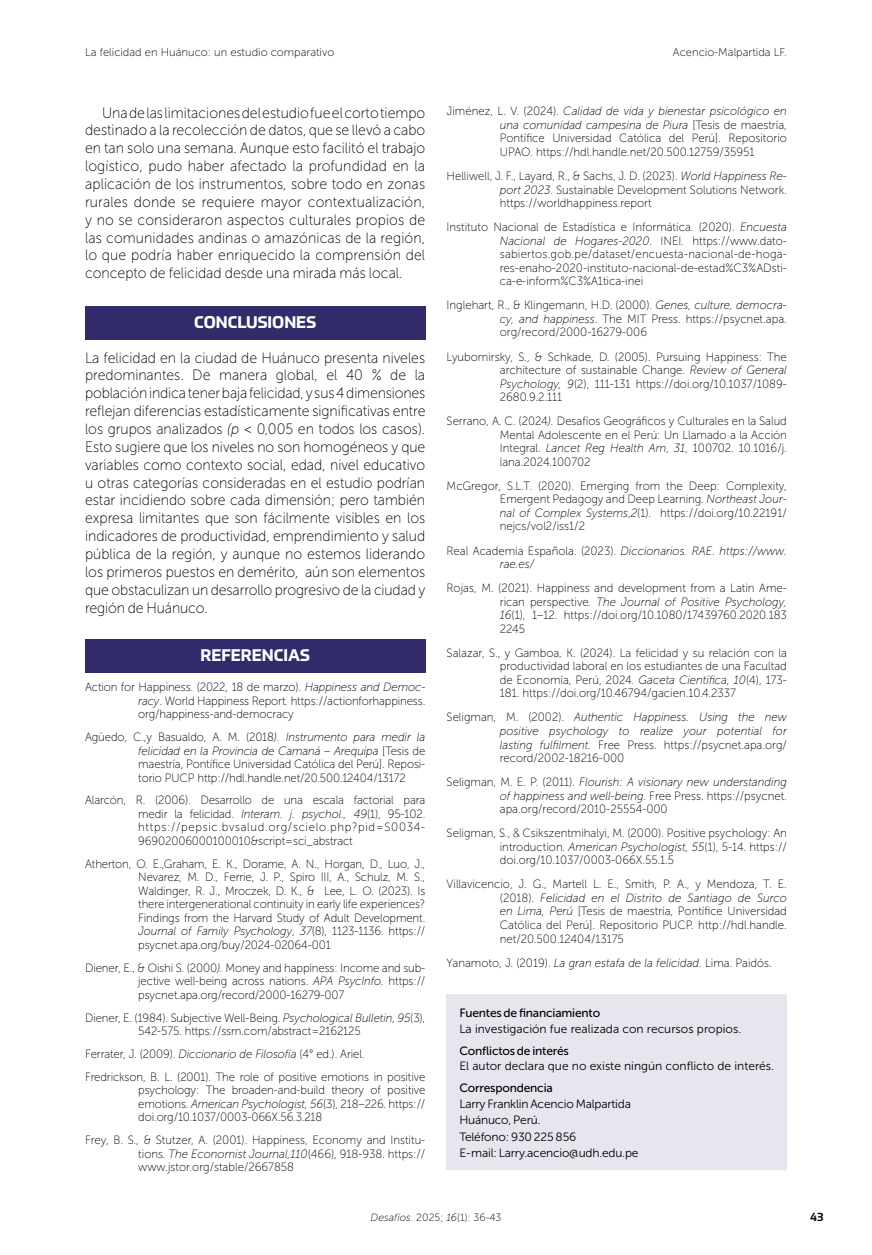
<style>
.page{position:relative;width:872px;height:1255px;background:#fff}
.page>*{position:absolute;margin:0;border:0;box-sizing:border-box;transform-origin:0 0}
.t1{font:700 16.5px "Prometo";color:#fff}
.t2{font:15px/17.9px "Museo Sans 100";letter-spacing:-.005em;color:#000;text-align:justify;scale:.94 1}
.t3{font:12px/13.5px "Museo Sans 100";color:#000;text-align:justify;scale:.95 1}
.t4{font:italic 12px/13.5px "Museo Sans 100";color:#000;scale:.95 1}
.t5{font:12px/16px "Museo Sans 300";letter-spacing:-.005em;color:#000}
.t6{font:12px "Museo Sans 500";letter-spacing:-.015em;color:#000}
.t7{font:500 12px "Prometo";color:#000}
.t8{font:11.25px "Museo Sans 100";color:#000}
.t9{font:10.5px "Museo Sans 100";color:#000}
.s1{font-style:italic}
.s2{font-style:normal}
.s3{font-family:"Helvetica Neue";font-weight:100}
</style>
<div class="page">
<div style="left:85px;top:306px;width:340px;height:33px;background:#312b6b"></div>
<div style="left:85px;top:638px;width:340px;height:34px;background:#312b6b"></div>
<div style="left:446px;top:994px;width:341px;height:175px;background:#e9e5ef"></div>
<p class="t8" style="left:85px;top:46px;width:251px">La felicidad en Huánuco: un estudio comparativo</p>
<p class="t8" style="left:673px;top:46px;width:115px">Acencio-Malpartida LF.</p>
<p class="t2" style="left:85px;top:104px;width:363px;text-indent:17px">Una de las limitaciones del estudio fue el corto tiempo destinado a la recolección de datos, que se llevó a cabo en tan solo una semana. Aunque esto facilitó el trabajo logístico, pudo haber afectado la profundidad en la aplicación de los instrumentos, sobre todo en zonas rurales donde se requiere mayor contextualización, y no se consideraron aspectos culturales propios de las comunidades andinas o amazónicas de la región, lo que podría haber enriquecido la comprensión del concepto de felicidad desde una mirada más local.</p>
<h1 class="t1" style="left:194px;top:311px;width:123px">CONCLUSIONES</h1>
<p class="t2" style="left:85px;top:349px;width:364px">La felicidad en la ciudad de Huánuco presenta niveles predominantes. De manera global, el 40 % de la población indica tener baja felicidad, y sus 4 dimensiones reflejan diferencias estadísticamente significativas entre los grupos analizados <span class="s1">(p</span> &lt; 0,005 en todos los casos).<br>Esto sugiere que los niveles no son homogéneos y que variables como contexto social, edad, nivel educativo u otras categorías consideradas en el estudio podrían estar incidiendo sobre cada dimensión; pero también expresa limitantes que son fácilmente visibles en los indicadores de productividad, emprendimiento y salud pública de la región, y aunque no estemos liderando los primeros puestos en demérito, aún son elementos que obstaculizan un desarrollo progresivo de la ciudad y región de Huánuco.</p>
<h1 class="t1" style="left:200px;top:644px;width:111px">REFERENCIAS</h1>
<p class="t3" style="left:138px;top:680px;width:304px;text-indent:-53px">Action for Happiness. (2022, 18 de marzo). <span class="s1">Happiness and Democ&shy;racy</span>. World Happiness Report<span class="s1">.</span> https://actionforhappiness. org/happiness-and-democracy</p>
<p class="t3" style="left:138px;top:730px;width:304px;text-indent:-53px">Agüedo, C.,y Basualdo, A. M. (2018<span class="s1">). Instrumento para medir la felicidad en la Provincia de Camaná – Arequipa</span> [Tesis de maestría, Pontífice Universidad Católica del Perú]. Reposi&shy;torio PUCP http://hdl.handle.net/20.500.12404/13172</p>
<p class="t3" style="left:138px;top:793px;width:304px;text-indent:-53px">Alarcón, R. (2006). Desarrollo de una escala factorial para medir la felicidad. <span class="s1">Interam. j. psychol., 49</span>(1), 95-102. https://pepsic.bvsalud.org/scielo.php?pid=S0034- 96902006000100010&amp;script=sci_abstract</p>
<p class="t3" style="left:138px;top:857px;width:304px;text-indent:-53px">Atherton, O. E.,Graham, E. K., Dorame, A. N., Horgan, D., Luo, J., Nevarez, M. D., Ferrie, J. P., Spiro III, A., Schulz, M. S., Waldinger, R. J., Mroczek, D. K., &amp; Lee, L. O. (2023). Is there intergenerational continuity in early life experiences?<br>Findings from the Harvard Study of Adult Development.<br><span class="s1">Journal of Family Psychology</span>, <span class="s1">37</span>(8), 1123-1136. https:// psycnet.apa.org/buy/2024-02064-001</p>
<p class="t3" style="left:138px;top:961px;width:304px;text-indent:-53px">Diener, E., &amp; Oishi S. (2000<span class="s1">).</span> Money and happiness: Income and sub&shy;jective well-being across nations. <span class="s1">APA PsycInfo.</span> https:// psycnet.apa.org/record/2000-16279-007</p>
<p class="t3" style="left:138px;top:1010px;width:304px;text-indent:-53px">Diener, E. (1984). Subjective Well-Being. <span class="s1">Psychological Bulletin</span>, <span class="s1">95</span>(3),<br>542-575. https://ssrn.com/abstract=2162125</p>
<p class="t3" style="left:85px;top:1042px;width:360px;line-height:22.8px">Ferrater, J. (2009). <span class="s1">Diccionario de Filosofía</span> (4° ed.). Ariel.<br>Fredrickson, B. L. (2001). The role of positive emotions in positive</p>
<p class="t3" style="left:138px;top:1083px;width:304px">psychology: The broaden-and-build theory of positive emotions. <span class="s1">American Psychologist, 56</span>(3), 218–226. https:// doi.org/10.1037/0003-066X.56.3.218</p>
<p class="t3" style="left:138px;top:1133px;width:304px;text-indent:-53px">Frey, B. S., &amp; Stutzer, A. (2001). Happiness, Economy and Institu&shy;tions<span class="s1">. The Economist Journal,110</span>(466), 918-938. https:// www.jstor.org/stable/2667858</p>
<p class="t3" style="left:500px;top:105px;width:304px;text-indent:-53px">Jiménez, L. V. (2024). <span class="s1">Calidad de vida y bienestar psicológico en una comunidad campesina de Piura</span> [Tesis de maestría, Pontífice Universidad Católica del Perú]. Repositorio UPAO. https://hdl.handle.net/20.500.12759/35951</p>
<p class="t3" style="left:500px;top:169px;width:304px;text-indent:-53px">Helliwell, J. F., Layard, R., &amp; Sachs, J. D. (2023). <span class="s1">World Happiness Re&shy;port 2023</span>. Sustainable Development Solutions Network. https://worldhappiness.report</p>
<p class="t3" style="left:500px;top:220px;width:304px;text-indent:-53px">Instituto Nacional de Estadística e Informática. (2020). <span class="s1">Encuesta Nacional de Hogares-2020</span>. INEI<span class="s1">.</span> https://www.dato&shy;sabiertos.gob.pe/dataset/encuesta-nacional-de-hoga&shy;res-enaho-2020-instituto-nacional-de-estad%C3%ADsti&shy;ca-e-inform%C3%A1tica-inei</p>
<p class="t3" style="left:500px;top:298px;width:304px;text-indent:-53px">Inglehart, R., &amp; Klingemann, H.D. (2000). <span class="s1">Genes, culture, democra&shy;cy, and happiness</span>. The MIT Press. https://psycnet.apa. org/record/2000-16279-006</p>
<p class="t3" style="left:500px;top:350px;width:304px;text-indent:-53px">Lyubomirsky, S., &amp; Schkade, D. (2005). Pursuing Happiness: The architecture of sustainable Change. <span class="s1">Review of General Psychology, 9</span>(2), 111-131 https://doi.org/10.1037/1089- 2680.9.2.111</p>
<p class="t3" style="left:500px;top:414px;width:304px;text-indent:-53px">Serrano, A. C. (2024<span class="s1">).</span> Desafíos Geográficos y Culturales en la Salud Mental Adolescente en el Perú: Un Llamado a la Acción Integral. <span class="s1">Lancet Reg Health Am</span>, <span class="s1">31</span>, 100702. 10.1016/j. lana.2024.100702</p>
<p class="t3" style="left:500px;top:479px;width:304px;text-indent:-53px">McGregor, S.L.T. (2020). Emerging from the Deep: Complexity, Emergent Pedagogy and Deep Learning. <span class="s1">Northeast Jour&shy;nal of Complex Systems</span>,<span class="s1">2</span>(1). https://doi.org/10.22191/ nejcs/vol2/iss1/2</p>
<p class="t4" style="left:500px;top:543px;width:304px;text-indent:-53px"><span class="s2">Real Academia Española. (2023).</span> Diccionarios. RAE. https://www. rae.es/</p>
<p class="t3" style="left:500px;top:581px;width:304px;text-indent:-53px">Rojas, M. (2021). Happiness and development from a Latin Ame&shy;rican perspective<span class="s1">. The Journal of Positive Psychology, 16</span>(1), 1–12. https://doi.org/10.1080/17439760.2020.183<br>2245</p>
<p class="t3" style="left:500px;top:646px;width:304px;text-indent:-53px">Salazar, S., y Gamboa, K. (2024). La felicidad y su relación con la productividad laboral en los estudiantes de una Facultad de Economía, Perú, 2024<span class="s1">. Gaceta Científica, 10</span>(4), 173- 181. https://doi.org/10.46794/gacien.10.4.2337</p>
<p class="t4" style="left:500px;top:710px;width:304px;text-align:justify;text-indent:-53px"><span class="s2">Seligman, M. (2002).</span> Authentic Happiness. Using the new positive psychology to realize your potential for lasting fulfilment. <span class="s2">Free Press. https://psycnet.apa.org/ record/2002-18216-000</span></p>
<p class="t3" style="left:500px;top:775px;width:304px;text-indent:-53px">Seligman, M. E. P. (2011). <span class="s1">Flourish: A visionary new understanding of happiness and well-being</span>. Free Press. https://psycnet. apa.org/record/2010-25554-000</p>
<p class="t3" style="left:500px;top:826px;width:304px;text-indent:-53px">Seligman, S., <span class="s3">&amp;</span> Csikszentmihalyi, M. (2000). Positive psychology: An introduction<span class="s1">. American Psychologist, 55</span>(1), 5-14. https:// doi.org/10.1037/0003-066X.55.1.5</p>
<p class="t3" style="left:500px;top:877px;width:304px;text-indent:-53px">Villavicencio, J. G., Martell L. E., Smith, P. A., y Mendoza, T. E. (2018). <span class="s1">Felicidad en el Distrito de Santiago de Surco en Lima, Perú</span> [Tesis de maestría, Pontífice Universidad Católica del Perú]. Repositorio PUCP. http://hdl.handle. net/20.500.12404/13175</p>
<p class="t3" style="left:446px;top:955px;width:344px">Yanamoto, J. (2019). <span class="s1">La gran estafa de la felicidad.</span> Lima. Paidós.</p>
<p class="t6" style="left:459px;top:1006px;width:142px">Fuentes de financiamiento</p>
<p class="t5" style="left:459px;top:1020px;width:283px">La investigación fue realizada con recursos propios.</p>
<p class="t6" style="left:459px;top:1043px;width:111px">Conflictos de interés</p>
<p class="t5" style="left:459px;top:1058px;width:316px">El autor declara que no existe ningún conflicto de interés.</p>
<p class="t6" style="left:459px;top:1081px;width:95px">Correspondencia</p>
<p class="t5" style="left:459px;top:1096px;width:181px">Larry Franklin Acencio Malpartida<br>Huánuco, Perú.<br>Teléfono: 930 225 856<br>E-mail: Larry.acencio@udh.edu.pe</p>
<p class="t9" style="left:370px;top:1211px;width:132px"><span class="s1">Desafíos</span>. 2025; <span class="s1">16</span>(1): 36-43</p>
<p class="t7" style="left:810px;top:1209px;width:15px">43</p>
</div>
